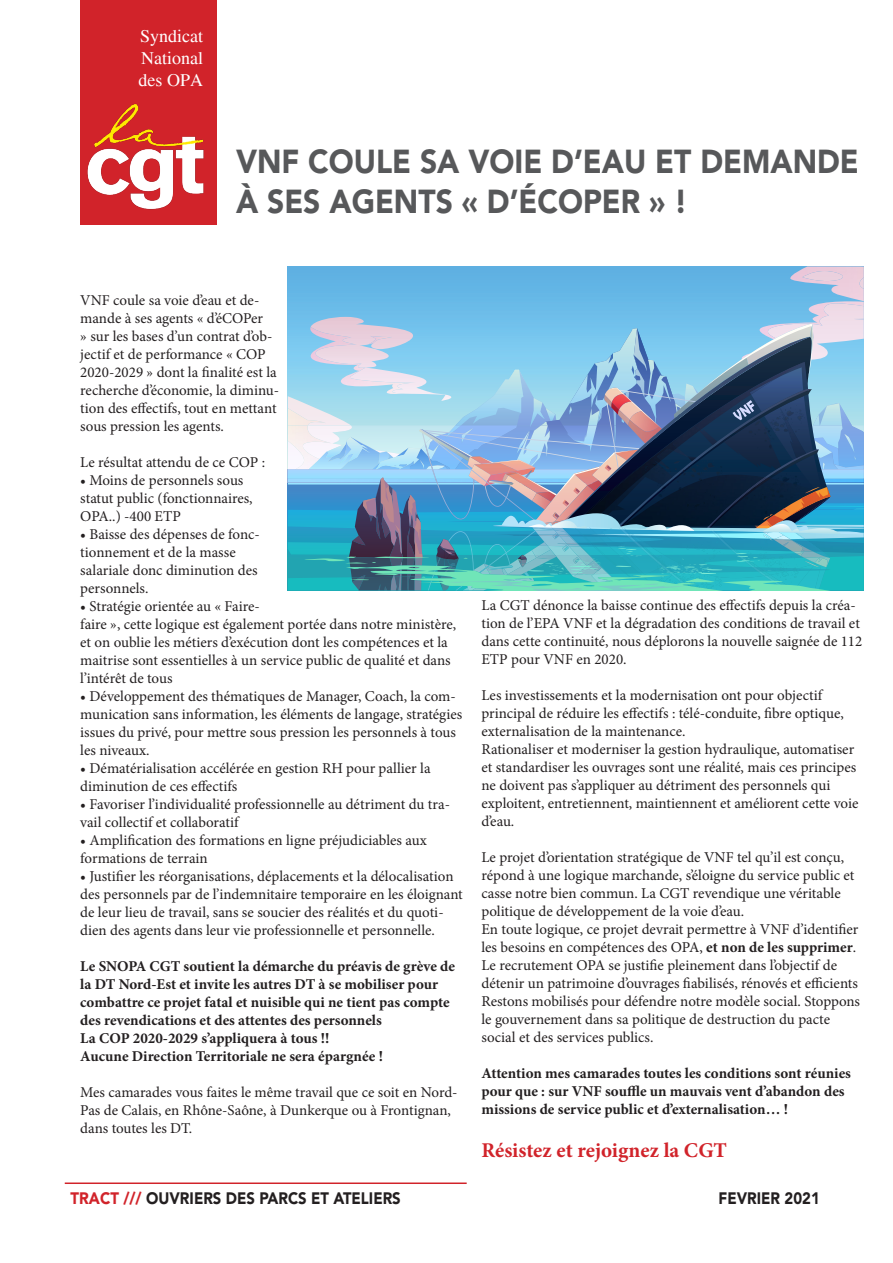
<style>
.page{position:relative;width:893px;height:1263px;background:#fff}
.page>*{position:absolute;margin:0;border:0;box-sizing:border-box;transform-origin:0 0}
.t1{font:900 33px/39.6px "Avenir LT Std";color:#57585a;scale:.91 1}
.t2{font:700 21px "Minion Pro";color:#d1232a}
.t3{font:18px "Times";color:#fff}
.t4{font:900 16.5px "Avenir LT Std";color:#231f20;scale:.9 1}
.t5{font:15px/18px "Minion Pro";color:#231f20}
.t6{font:700 15px/18px "Minion Pro";color:#231f20}
.s1{font-weight:700}
.s2{color:#d1232a}
</style>
<div class="page">
<div style="left:80px;top:0;width:137px;height:224px;background:#d1232a"></div>
<hr style="left:65px;top:1182px;width:402px;height:2px;background:#d1232a">
<img style="left:87px;top:104px;width:117px;height:106px">
<img style="left:288px;top:266px;width:576px;height:324px">
<img style="left:664px;top:571px;width:54px;height:9px">
<img style="left:752px;top:546px;width:22px;height:14px">
<img style="left:765px;top:485px;width:15px;height:7px">
<img style="left:674px;top:460px;width:46px;height:8px">
<img style="left:780px;top:405px;width:21px;height:11px">
<p class="t3" style="left:140px;top:26px;width:65px">Syndicat</p>
<p class="t3" style="left:141px;top:48px;width:63px">National</p>
<p class="t3" style="left:139px;top:70px;width:66px">des OPA</p>
<p class="t1" style="left:236px;top:142px;width:686px">VNF COULE SA VOIE D’EAU ET DEMANDE<br>À SES AGENTS « D’ÉCOPER » !</p>
<p class="t5" style="left:80px;top:291px;width:200px">VNF coule sa voie d’eau et de&shy;mande à ses agents « d’éCOPer<br>» sur les bases d’un contrat d’ob&shy;jectif et de performance « COP<br>2020-2029 » dont la finalité est la recherche d’économie, la diminu&shy;tion des effectifs, tout en mettant sous pression les agents.</p>
<p class="t5" style="left:80px;top:453px;width:186px">Le résultat attendu de ce COP :</p>
<p class="t5" style="left:80px;top:471px;width:174px">• Moins de personnels sous statut public (fonctionnaires,<br>OPA..) -400 ETP</p>
<p class="t5" style="left:80px;top:525px;width:181px">• Baisse des dépenses de fonc&shy;tionnement et de la masse salariale donc diminution des personnels.</p>
<p class="t5" style="left:80px;top:597px;width:377px">• Stratégie orientée au « Faire-<br>faire », cette logique est également portée dans notre ministère, et on oublie les métiers d’exécution dont les compétences et la maitrise sont essentielles à un service public de qualité et dans l’intérêt de tous</p>
<p class="t5" style="left:80px;top:687px;width:384px">• Développement des thématiques de Manager, Coach, la com&shy;munication sans information, les éléments de langage, stratégies issues du privé, pour mettre sous pression les personnels à tous les niveaux.</p>
<p class="t5" style="left:80px;top:759px;width:352px">• Dématérialisation accélérée en gestion RH pour pallier la diminution de ces effectifs</p>
<p class="t5" style="left:80px;top:795px;width:371px">• Favoriser l’individualité professionnelle au détriment du tra&shy;vail collectif et collaboratif</p>
<p class="t5" style="left:80px;top:831px;width:348px">• Amplification des formations en ligne préjudiciables aux formations de terrain</p>
<p class="t5" style="left:80px;top:867px;width:384px">• Justifier les réorganisations, déplacements et la délocalisation des personnels par de l’indemnitaire temporaire en les éloignant de leur lieu de travail, sans se soucier des réalités et du quoti&shy;dien des agents dans leur vie professionnelle et personnelle.</p>
<p class="t6" style="left:80px;top:957px;width:376px">Le SNOPA CGT soutient la démarche du préavis de grève de la DT Nord-Est et invite les autres DT à se mobiliser pour combattre ce projet fatal et nuisible qui ne tient pas compte des revendications et des attentes des personnels</p>
<p class="t6" style="left:80px;top:1029px;width:251px">La COP 2020-2029 s’appliquera à tous !!</p>
<p class="t6" style="left:80px;top:1047px;width:304px">Aucune Direction Territoriale ne sera épargnée !</p>
<p class="t5" style="left:80px;top:1083px;width:379px">Mes camarades vous faites le même travail que ce soit en Nord-<br>Pas de Calais, en Rhône-Saône, à Dunkerque ou à Frontignan, dans toutes les DT.</p>
<p class="t5" style="left:481px;top:596px;width:382px">La CGT dénonce la baisse continue des effectifs depuis la créa&shy;tion de l’EPA VNF et la dégradation des conditions de travail et dans cette continuité, nous déplorons la nouvelle saignée de 112<br>ETP pour VNF en 2020.</p>
<p class="t5" style="left:481px;top:686px;width:364px">Les investissements et la modernisation ont pour objectif principal de réduire les effectifs : télé-conduite, fibre optique, externalisation de la maintenance.</p>
<p class="t5" style="left:481px;top:740px;width:378px">Rationaliser et moderniser la gestion hydraulique, automatiser et standardiser les ouvrages sont une réalité, mais ces principes ne doivent pas s’appliquer au détriment des personnels qui exploitent, entretiennent, maintiennent et améliorent cette voie d’eau.</p>
<p class="t5" style="left:481px;top:848px;width:374px">Le projet d’orientation stratégique de VNF tel qu’il est conçu, répond à une logique marchande, s’éloigne du service public et casse notre bien commun. La CGT revendique une véritable politique de développement de la voie d’eau.</p>
<p class="t5" style="left:481px;top:920px;width:378px">En toute logique, ce projet devrait permettre à VNF d’identifier les besoins en compétences des OPA, <span class="s1">et non de les supprimer</span>.<br>Le recrutement OPA se justifie pleinement dans l’objectif de détenir un patrimoine d’ouvrages fiabilisés, rénovés et efficients</p>
<p class="t5" style="left:481px;top:992px;width:380px">Restons mobilisés pour défendre notre modèle social. Stoppons le gouvernement dans sa politique de destruction du pacte social et des services publics.</p>
<p class="t6" style="left:481px;top:1064px;width:371px">Attention mes camarades toutes les conditions sont réunies pour que : sur VNF souffle un mauvais vent d’abandon des missions de service public et d’externalisation… !</p>
<p class="t2" style="left:481px;top:1135px;width:247px">Résistez et rejoignez la CGT</p>
<p class="t4" style="left:71px;top:1188px;width:368px"><span class="s2">TRACT ///</span> OUVRIERS DES PARCS ET ATELIERS</p>
<p class="t4" style="left:719px;top:1188px;width:114px">FEVRIER 2021</p>
</div>
